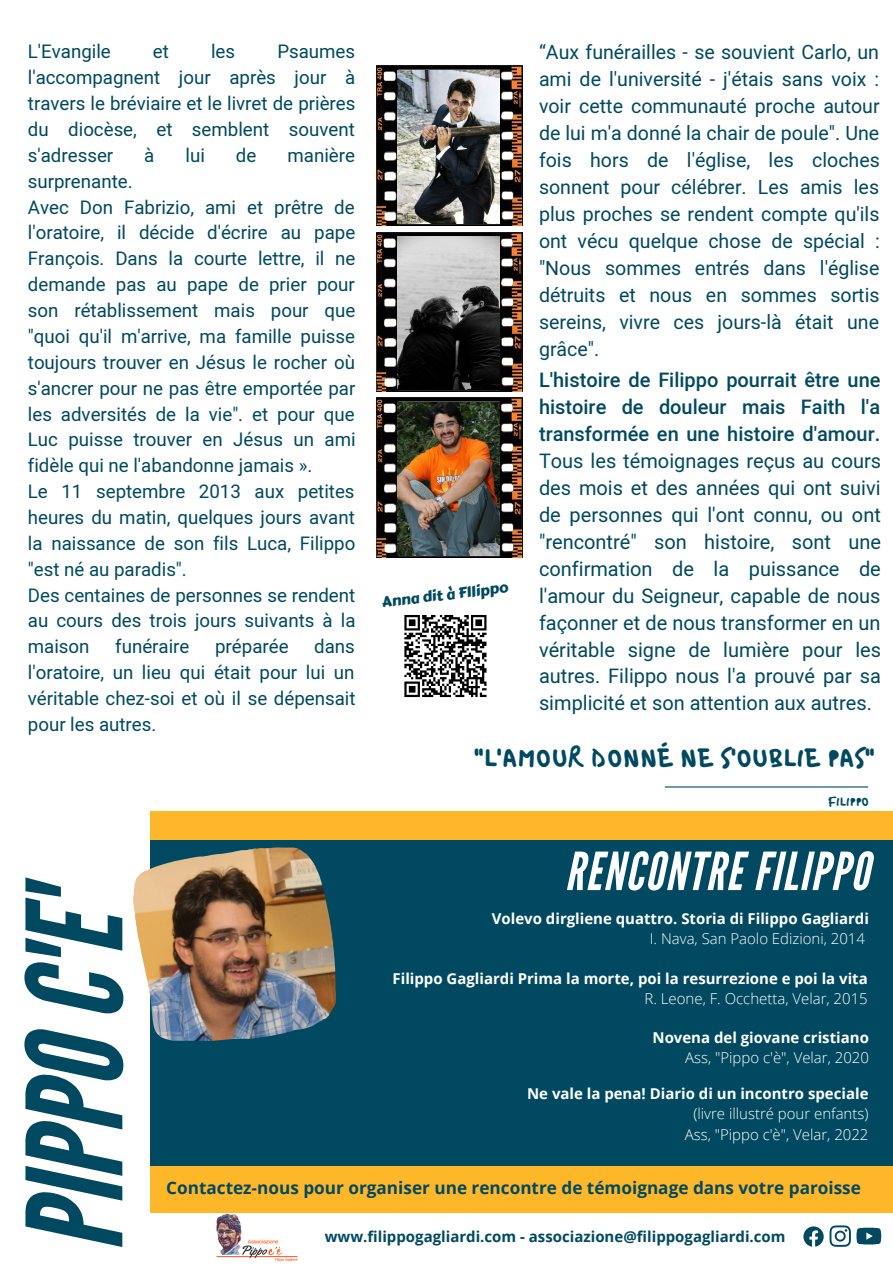
<style>
.page{position:relative;width:893px;height:1264px;background:#fff}
.page>*{position:absolute;margin:0;border:0;box-sizing:border-box;transform-origin:0 0}
.t1{font:italic 131.7px "League Gothic";color:#004960}
.t2{font:italic 52.35px "League Gothic";letter-spacing:.03em;color:#fff}
.t3{font:25.5px "Bristol";color:#004960}
.t4{font:19.95px/27px "Mardoto";color:#004960;text-align:justify}
.t5{font:500 19.95px/27px "Mardoto";color:#004960;text-align:justify}
.t6{font:19.5px/27px "Mardoto";color:#004960;text-align:justify}
.t7{font:18.75px/25.8px "Mardoto";color:#004960;text-align:justify}
.t8{font:700 17.25px "Open Sans";color:#004960}
.t9{font:700 15px "Open Sans";color:#fff}
.t10{font:300 15px/20.2px "Open Sans";color:#fff;text-align:center}
.t11{font:700 15px "Open Sans";color:#004960}
.t12{font:14.7px "Carter One";color:#004960}
.t13{font:12.15px "Bristol";color:#004960}
</style>
<div class="page">
<svg style="left:803px;top:1226px;width:20px;height:20px"></svg>
<svg style="left:829px;top:1225px;width:21px;height:21px"></svg>
<svg style="left:856px;top:1227px;width:25px;height:17px"></svg>
<img style="left:212px;top:1212px;width:87px;height:50px">
<div style="left:150px;top:811px;width:742px;height:401px;background:#ffb72a"></div>
<div style="left:150px;top:840px;width:742px;height:325px;background:#004960"></div>
<img style="left:133px;top:847px;width:203px;height:193px">
<img style="left:376px;top:397px;width:146px;height:160px">
<img style="left:398px;top:402px;width:101px;height:153px">
<img style="left:376px;top:232px;width:146px;height:160px">
<img style="left:398px;top:237px;width:101px;height:153px">
<img style="left:376px;top:66px;width:146px;height:159px">
<img style="left:398px;top:70px;width:101px;height:153px">
<hr style="left:665px;top:786px;width:202px;height:1px;background:#004960">
<svg style="left:404px;top:615px;width:82px;height:82px"></svg>
<p class="t7" style="left:28px;top:39px;width:84px">L'Evangile</p>
<p class="t7" style="left:153px;top:39px;width:18px">et</p>
<p class="t7" style="left:211px;top:39px;width:26px">les</p>
<p class="t7" style="left:28px;top:39px;width:329px;text-indent:249px">Psaumes l'accompagnent jour après jour à travers le bréviaire et le livret de prières du diocèse, et semblent souvent s'adresser</p>
<p class="t7" style="left:144px;top:142px;width:12px">à</p>
<p class="t7" style="left:185px;top:142px;width:21px">lui</p>
<p class="t7" style="left:236px;top:142px;width:22px">de</p>
<p class="t7" style="left:287px;top:142px;width:69px">manière</p>
<p class="t7" style="left:28px;top:168px;width:329px;text-align:left">surprenante.<br>Avec Don Fabrizio, ami et prêtre de l'oratoire, il décide d'écrire au pape<br>François. Dans la courte lettre, il ne demande pas au pape de prier pour son rétablissement mais pour que "quoi qu'il m'arrive, ma famille puisse toujours trouver en Jésus le rocher où s'ancrer pour ne pas être emportée par les adversités de la vie". et pour que<br>Luc puisse trouver en Jésus un ami fidèle qui ne l'abandonne jamais ».<br>Le 11 septembre 2013 aux petites heures du matin, quelques jours avant la naissance de son fils Luca, Filippo "est né au paradis".<br>Des centaines de personnes se rendent au cours des trois jours suivants à la maison</p>
<p class="t7" style="left:115px;top:634px;width:76px">funéraire</p>
<p class="t7" style="left:215px;top:634px;width:75px">préparée</p>
<p class="t7" style="left:28px;top:634px;width:329px;text-indent:286px">dans l'oratoire, un lieu qui était pour lui un véritable chez-soi et où il se dépensait pour les autres.</p>
<p class="t6" style="left:539px;top:39px;width:342px">“Aux funérailles - se souvient Carlo, un ami de l'université - j'étais sans voix : voir cette communauté proche autour de lui m'a donné la chair de poule". Une fois hors de l'église, les cloches sonnent pour célébrer. Les amis les plus proches se rendent compte qu'ils ont vécu quelque chose de spécial : "Nous sommes entrés dans l'église détruits et nous en sommes sortis sereins, vivre ces jours-là était une grâce".</p>
<p class="t5" style="left:539px;top:366px;width:343px">L'histoire de Filippo pourrait être une histoire de douleur mais Faith l'a transformée en une histoire d'amour.</p>
<p class="t4" style="left:539px;top:447px;width:343px">Tous les témoignages reçus au cours des mois et des années qui ont suivi de personnes qui l'ont connu, ou ont "rencontré" son histoire, sont une confirmation de la puissance de l'amour du Seigneur, capable de nous façonner et de nous transformer en un véritable signe de lumière pour les autres. Filippo nous l'a prouvé par sa simplicité et son attention aux autres.</p>
<h3 class="t3" style="left:474px;top:741px;width:403px">"L'AMOUR DONNÉ NE S'OUBLIE PAS"</h3>
<p class="t13" style="left:827px;top:794px;width:43px">FILIPPO</p>
<p class="t12" style="left:380px;top:591px;width:129px;rotate:-7deg">Anna dit à FIlippo</p>
<h1 class="t1" style="left:-1px;top:1252px;width:376px;rotate:-90deg">PIPPO C'E'</h1>
<h2 class="t2" style="left:564px;top:841px;width:305px">RENCONTRE FILIPPO</h2>
<p class="t9" style="left:492px;top:908px;width:378px">Volevo dirgliene quattro. Storia di Filippo Gagliardi</p>
<p class="t10" style="left:649px;top:928px;width:217px">I. Nava, San Paolo Edizioni, 2014</p>
<p class="t9" style="left:392px;top:967px;width:476px">Filippo Gagliardi Prima la morte, poi la resurrezione e poi la vita</p>
<p class="t10" style="left:644px;top:988px;width:224px">R. Leone, F. Occhetta, Velar, 2015</p>
<p class="t9" style="left:652px;top:1027px;width:218px">Novena del giovane cristiano</p>
<p class="t10" style="left:685px;top:1047px;width:185px">Ass, "Pippo c'è", Velar, 2020</p>
<p class="t9" style="left:527px;top:1083px;width:343px">Ne vale la pena! Diario di un incontro speciale</p>
<p class="t10" style="left:684px;top:1103px;width:185px">(livre illustré pour enfants)<br>Ass, "Pippo c'è", Velar, 2022</p>
<p class="t8" style="left:166px;top:1175px;width:696px">Contactez-nous pour organiser une rencontre de témoignage dans votre paroisse</p>
<p class="t11" style="left:324px;top:1225px;width:462px">www.filippogagliardi.com - associazione@filippogagliardi.com</p>
</div>
